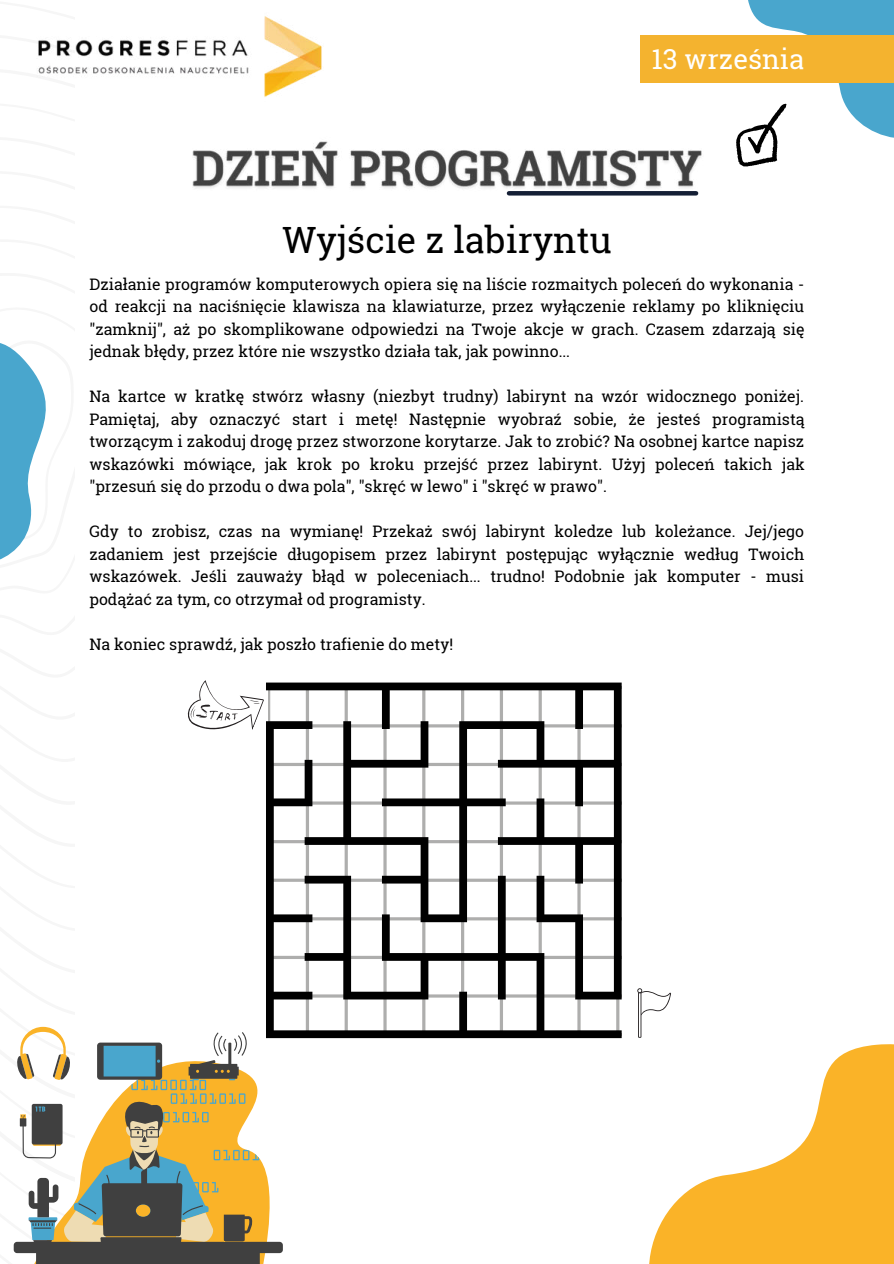
<style>
.page{position:relative;width:894px;height:1264px;background:#fff}
.page>*{position:absolute;margin:0;border:0;box-sizing:border-box;transform-origin:0 0}
.t1{font:36.15px "Roboto Slab";color:#000}
.t2{font:27.6px "Roboto Slab";color:#fff}
.t3{font:15.9px/22.5px "Roboto Slab";color:#000;text-align:justify}
</style>
<div class="page">
<svg style="left:0;top:343px;width:46px;height:217px"></svg>
<svg style="left:607px;top:1035px;width:286px;height:228px"></svg>
<svg style="left:14px;top:1032px;width:269px;height:231px"></svg>
<img style="left:37px;top:16px;width:285px;height:81px">
<svg style="left:735px;top:0;width:158px;height:166px"></svg>
<svg style="left:266px;top:999px;width:355px;height:39px"></svg>
<svg style="left:266px;top:682px;width:355px;height:317px"></svg>
<svg style="left:187px;top:680px;width:77px;height:50px"></svg>
<svg style="left:637px;top:988px;width:34px;height:28px"></svg>
<hr style="left:638px;top:992px;width:3px;height:45px;background:#231f20">
<img style="left:192px;top:141px;width:510px;height:55px">
<div style="left:640px;top:35px;width:253px;height:47px;background:#f4b32f"></div>
<h2 class="t2" style="left:651px;top:40px;width:154px">13 września</h2>
<h1 class="t1" style="left:282px;top:215px;width:331px">Wyjście z labiryntu</h1>
<p class="t3" style="left:89px;top:272px;width:716px">Działanie programów komputerowych opiera się na liście rozmaitych poleceń do wykonania - od reakcji na naciśnięcie klawisza na klawiaturze, przez wyłączenie reklamy po kliknięciu "zamknij", aż po skomplikowane odpowiedzi na Twoje akcje w grach. Czasem zdarzają się jednak błędy, przez które nie wszystko działa tak, jak powinno...</p>
<p class="t3" style="left:89px;top:385px;width:716px">Na kartce w kratkę stwórz własny (niezbyt trudny) labirynt na wzór widocznego poniżej.<br>Pamiętaj, aby oznaczyć start i metę! Następnie wyobraź sobie, że jesteś programistą tworzącym i zakoduj drogę przez stworzone korytarze. Jak to zrobić? Na osobnej kartce napisz wskazówki mówiące, jak krok po kroku przejść przez labirynt. Użyj poleceń takich jak "przesuń się do przodu o dwa pola", "skręć w lewo" i "skręć w prawo".</p>
<p class="t3" style="left:89px;top:520px;width:716px">Gdy to zrobisz, czas na wymianę! Przekaż swój labirynt koledze lub koleżance. Jej/jego zadaniem jest przejście długopisem przez labirynt postępując wyłącznie według Twoich wskazówek. Jeśli zauważy błąd w poleceniach... trudno! Podobnie jak komputer - musi podążać za tym, co otrzymał od programisty.</p>
<p class="t3" style="left:89px;top:633px;width:365px">Na koniec sprawdź, jak poszło trafienie do mety!</p>
</div>
